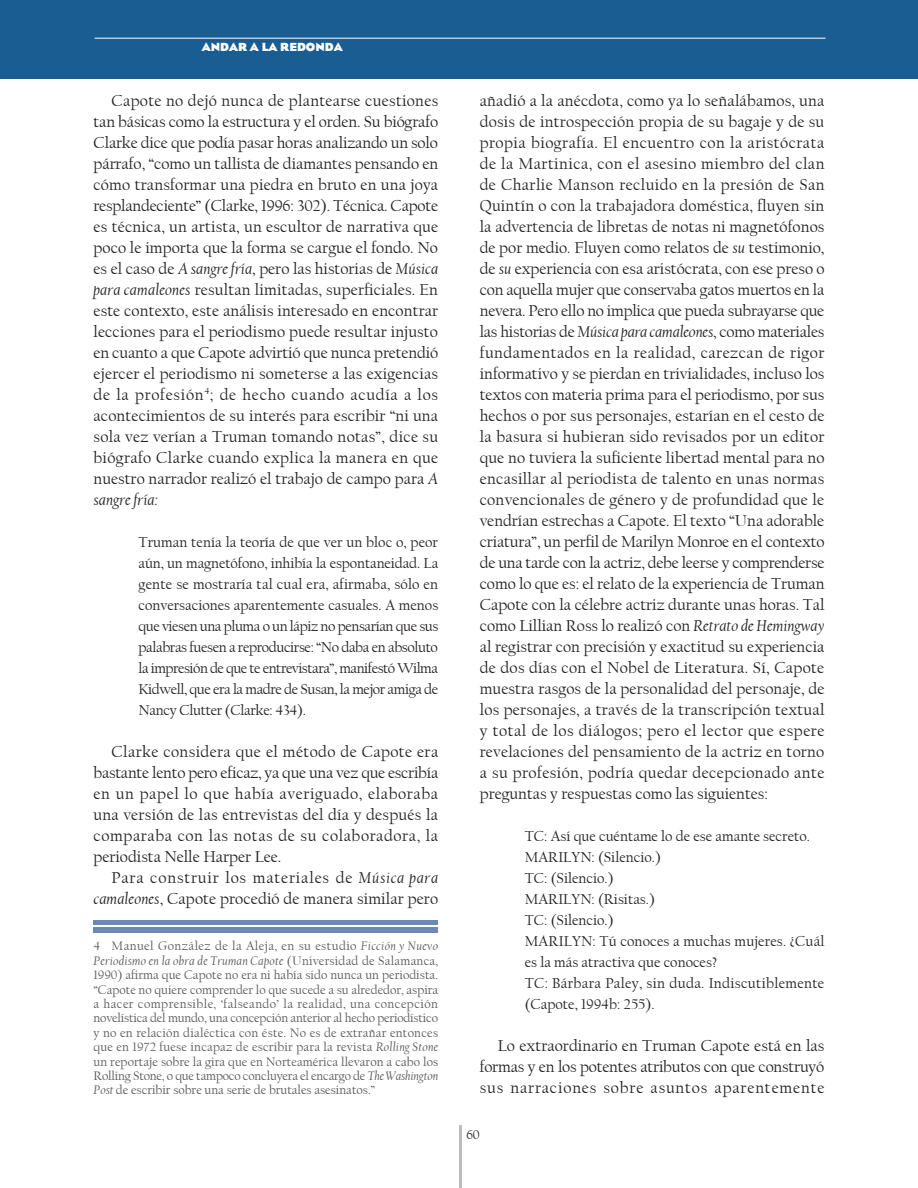
<style>
.page{position:relative;width:918px;height:1188px;background:#fff}
.page>*{position:absolute;margin:0;border:0;box-sizing:border-box;transform-origin:0 0}
.notas_de_pie{font:16.5px/21px "Californian FB";letter-spacing:.005em;color:#231f20;text-align:justify}
.sss{font:15px/21px "Californian FB";color:#231f20;text-align:justify}
.sss-2{font:15px/21px "Californian FB";letter-spacing:.02em;color:#231f20}
.t1{font:13.5px "Californian FB";color:#231f20}
.notas_de_pie-2{font:12.9px/14.4px "Californian FB";color:#57585a;text-align:justify}
.t2{font:700 12px "Eagle";color:#fff}
.s1{font-style:italic}
</style>
<div class="page">
<hr style="left:459px;top:1125px;width:3px;height:63px;background:#bcbdc0">
<div style="left:0;top:0;width:918px;height:79px;background:#1a5d93"></div>
<hr style="left:95px;top:38px;width:731px;height:1px;background:#fff">
<div style="left:94px;top:920px;width:344px;height:12px;background:#6b89b4"></div>
<hr style="left:94px;top:925px;width:344px;height:2px;background:#fff">
<p class="t2" style="left:202px;top:40px;width:143px">ANDAR A LA REDONDA</p>
<p class="notas_de_pie" style="left:94px;top:90px;width:346px;text-indent:18px">Capote no dejó nunca de plantearse cuestiones tan básicas como la estructura y el orden. Su biógrafo Clarke dice que podía pasar horas analizando un solo párrafo, “como un tallista de diamantes pensando en cómo transformar una piedra en bruto en una joya resplandeciente” (Clarke, 1996: 302). Técnica. Capote es técnica, un artista, un escultor de narrativa que poco le importa que la forma se cargue el fondo. No es el caso de <span class="s1">A sangre fría</span>, pero las historias de <span class="s1">Música para camaleones</span> resultan limitadas, superficiales. En este contexto, este análisis interesado en encontrar lecciones para el periodismo puede resultar injusto en cuanto a que Capote advirtió que nunca pretendió ejercer el periodismo ni someterse a las exigencias de la profesión<sup>4</sup>; de hecho cuando acudía a los acontecimientos de su interés para escribir “ni una sola vez verían a Truman tomando notas”, dice su biógrafo Clarke cuando explica la manera en que nuestro narrador realizó el trabajo de campo para <span class="s1">A sangre fría:</span></p>
<p class="sss" style="left:139px;top:532px;width:301px">Truman tenía la teoría de que ver un bloc o, peor aún, un magnetófono, inhibía la espontaneidad. La gente se mostraría tal cual era, afirmaba, sólo en conversaciones aparentemente casuales. A menos que viesen una pluma o un lápiz no pensarían que sus palabras fuesen a reproducirse: “No daba en absoluto la impresión de que te entrevistara”, manifestó Wilma Kidwell, que era la madre de Susan, la mejor amiga de Nancy Clutter (Clarke: 434).</p>
<p class="notas_de_pie" style="left:94px;top:741px;width:346px;text-indent:18px">Clarke considera que el método de Capote era bastante lento pero eficaz, ya que una vez que escribía en un papel lo que había averiguado, elaboraba una versión de las entrevistas del día y después la comparaba con las notas de su colaboradora, la periodista Nelle Harper Lee.</p>
<p class="notas_de_pie" style="left:94px;top:867px;width:346px;text-align:right">Para construir los materiales de <span class="s1">Música para camaleones</span>, Capote procedió de manera similar pero</p>
<p class="notas_de_pie-2" style="left:94px;top:939px;width:346px">4 Manuel González de la Aleja, en su estudio <span class="s1">Ficción y Nuevo Periodismo en la obra de Truman Capote</span> (Universidad de Salamanca, 1990) afirma que Capote no era ni había sido nunca un periodista. “Capote no quiere comprender lo que sucede a su alrededor, aspira a hacer comprensible, ‘falseando’ la realidad, una concepción novelística del mundo, una concepción anterior al hecho periodístico y no en relación dialéctica con éste. No es de extrañar entonces que en 1972 fuese incapaz de escribir para la revista <span class="s1">Rolling Stone </span>un reportaje sobre la gira que en Norteamérica llevaron a cabo los Rolling Stone, o que tampoco concluyera el encargo de <span class="s1">The Washington Post</span> de escribir sobre una serie de brutales asesinatos.”</p>
<p class="notas_de_pie" style="left:480px;top:90px;width:346px">añadió a la anécdota, como ya lo señalábamos, una dosis de introspección propia de su bagaje y de su propia biografía. El encuentro con la aristócrata de la Martinica, con el asesino miembro del clan de Charlie Manson recluido en la presión de San Quintín o con la trabajadora doméstica, fluyen sin la advertencia de libretas de notas ni magnetófonos de por medio. Fluyen como relatos de <span class="s1">su</span> testimonio, de <span class="s1">su</span> experiencia con esa aristócrata, con ese preso o con aquella mujer que conservaba gatos muertos en la nevera. Pero ello no implica que pueda subrayarse que las historias de <span class="s1">Música para camaleones</span>, como materiales fundamentados en la realidad, carezcan de rigor informativo y se pierdan en trivialidades, incluso los textos con materia prima para el periodismo, por sus hechos o por sus personajes, estarían en el cesto de la basura si hubieran sido revisados por un editor que no tuviera la suficiente libertad mental para no encasillar al periodista de talento en unas normas convencionales de género y de profundidad que le vendrían estrechas a Capote. El texto “Una adorable criatura”, un perfil de Marilyn Monroe en el contexto de una tarde con la actriz, debe leerse y comprenderse como lo que es: el relato de la experiencia de Truman Capote con la célebre actriz durante unas horas. Tal como Lillian Ross lo realizó con <span class="s1">Retrato de Hemingway </span>al registrar con precisión y exactitud su experiencia de dos días con el Nobel de Literatura. Sí, Capote muestra rasgos de la personalidad del personaje, de los personajes, a través de la transcripción textual y total de los diálogos; pero el lector que espere revelaciones del pensamiento de la actriz en torno a su profesión, podría quedar decepcionado ante preguntas y respuestas como las siguientes:</p>
<p class="sss" style="left:525px;top:826px;width:287px">TC: Así que cuéntame lo de ese amante secreto.</p>
<p class="sss" style="left:525px;top:847px;width:138px">MARILYN: (Silencio.)</p>
<p class="sss" style="left:525px;top:868px;width:90px">TC: (Silencio.)</p>
<p class="sss" style="left:525px;top:889px;width:132px">MARILYN: (Risitas.)</p>
<p class="sss" style="left:525px;top:910px;width:90px">TC: (Silencio.)</p>
<p class="sss" style="left:525px;top:931px;width:301px">MARILYN: Tú conoces a muchas mujeres. ¿Cuál es la más atractiva que conoces?</p>
<p class="sss-2" style="left:525px;top:973px;width:301px">TC: Bárbara Paley, sin duda. Indiscutiblemente (Capote, 1994b: 255).</p>
<p class="notas_de_pie" style="left:480px;top:1035px;width:346px;text-indent:18px">Lo extraordinario en Truman Capote está en las formas y en los potentes atributos con que construyó sus narraciones sobre asuntos aparentemente</p>
<p class="t1" style="left:466px;top:1127px;width:15px">60</p>
</div>
